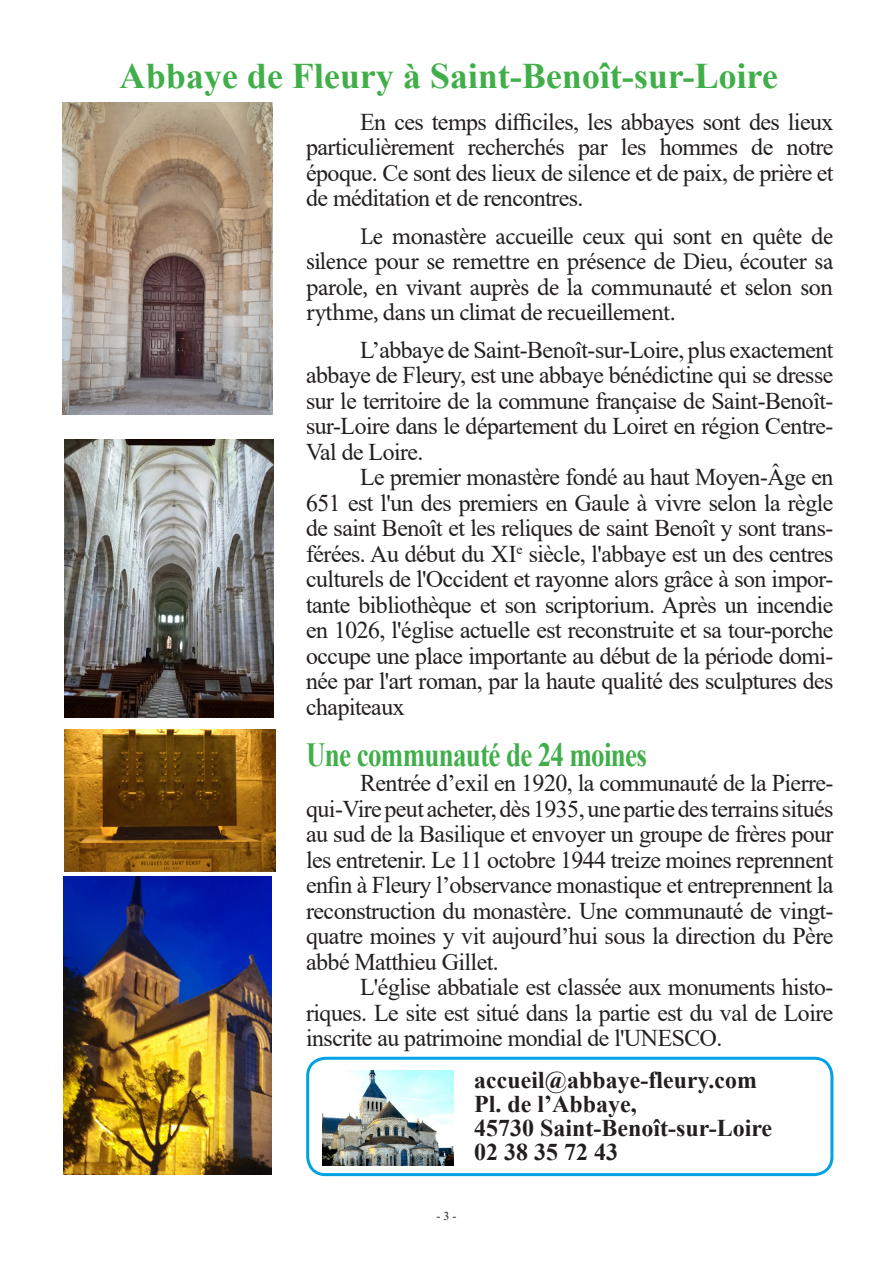
<style>
.page{position:relative;width:893px;height:1263px;background:#fff}
.page>*{position:absolute;margin:0;border:0;box-sizing:border-box;transform-origin:0 0}
.t1{font:700 36px "Times New Roman";color:#40ae49}
.t2{font:700 33.75px "Times New Roman";letter-spacing:-.025em;color:#40ae49;scale:.8 1}
.t3{font:24px/25.5px "Times New Roman";letter-spacing:-.025em;color:#231f20;text-align:justify}
.t4{font:24px/25.5px "Minion Pro";letter-spacing:-.025em;color:#231f20;text-align:justify}
.t5{font:700 24px "Times New Roman";color:#231f20}
.t6{font:12px "Times New Roman";color:#231f20}
</style>
<div class="page">
<div style="left:306px;top:1057px;width:527px;height:119px;border:3px solid #00a2e4;border-radius:18px"></div>
<img style="left:64px;top:440px;width:209px;height:277px">
<img style="left:63px;top:102px;width:210px;height:313px">
<img style="left:63px;top:877px;width:208px;height:297px">
<img style="left:64px;top:729px;width:211px;height:142px">
<img style="left:322px;top:1071px;width:132px;height:94px">
<p class="t1" style="left:120px;top:50px;width:661px">Abbaye de Fleury à Saint-Benoît-sur-Loire</p>
<p class="t3" style="left:306px;top:108px;width:529px;text-indent:54px">En ces temps difficiles, les abbayes sont des lieux particulièrement recherchés par les hommes de notre époque. Ce sont des lieux de silence et de paix, de prière et de méditation et de rencontres.</p>
<p class="t4" style="left:306px;top:223px;width:529px;text-indent:54px">Le monastère accueille ceux qui sont en quête de silence pour se remettre en présence de Dieu, écouter sa parole, en vivant auprès de la communauté et selon son rythme, dans un climat de recueillement.</p>
<p class="t3" style="left:306px;top:336px;width:529px;text-indent:54px">L’abbaye de Saint-Benoît-sur-Loire, plus exactement abbaye de Fleury, est une abbaye bénédictine qui se dresse sur le territoire de la commune française de Saint-Benoît&shy;sur-Loire dans le département du Loiret en région Centre-Val de Loire.</p>
<p class="t3" style="left:306px;top:463px;width:529px;text-indent:54px">Le premier monastère fondé au haut Moyen-Âge en 651 est l'un des premiers en Gaule à vivre selon la règle de saint Benoît et les reliques de saint Benoît y sont trans&shy;férées. Au début du XI<sup>e</sup> siècle, l'abbaye est un des centres culturels de l'Occident et rayonne alors grâce à son impor&shy;tante bibliothèque et son scriptorium. Après un incendie en 1026, l'église actuelle est reconstruite et sa tour-porche occupe une place importante au début de la période domi&shy;née par l'art roman, par la haute qualité des sculptures des chapiteaux</p>
<p class="t2" style="left:306px;top:730px;width:428px">Une communauté de 24 moines</p>
<p class="t3" style="left:306px;top:769px;width:529px;text-indent:54px">Rentrée d’exil en 1920, la communauté de la Pierre&shy;qui-Vire peut acheter, dès 1935, une partie des terrains situés au sud de la Basilique et envoyer un groupe de frères pour les entretenir. Le 11 octobre 1944 treize moines reprennent enfin à Fleury l’observance monastique et entreprennent la reconstruction du monastère. Une communauté de vingt&shy;quatre moines y vit aujourd’hui sous la direction du Père abbé Matthieu Gillet.</p>
<p class="t3" style="left:306px;top:973px;width:529px;text-indent:54px">L'église abbatiale est classée aux monuments histo&shy;riques. Le site est situé dans la partie est du val de Loire inscrite au patrimoine mondial de l'UNESCO.</p>
<p class="t5" style="left:474px;top:1062px;width:285px">accueil@abbaye-fleury.com</p>
<p class="t5" style="left:474px;top:1086px;width:164px">Pl. de l’Abbaye,</p>
<p class="t5" style="left:474px;top:1110px;width:300px">45730 Saint-Benoît-sur-Loire</p>
<p class="t5" style="left:474px;top:1134px;width:145px">02 38 35 72 43</p>
<p class="t6" style="left:437px;top:1207px;width:21px">- 3 -</p>
</div>
